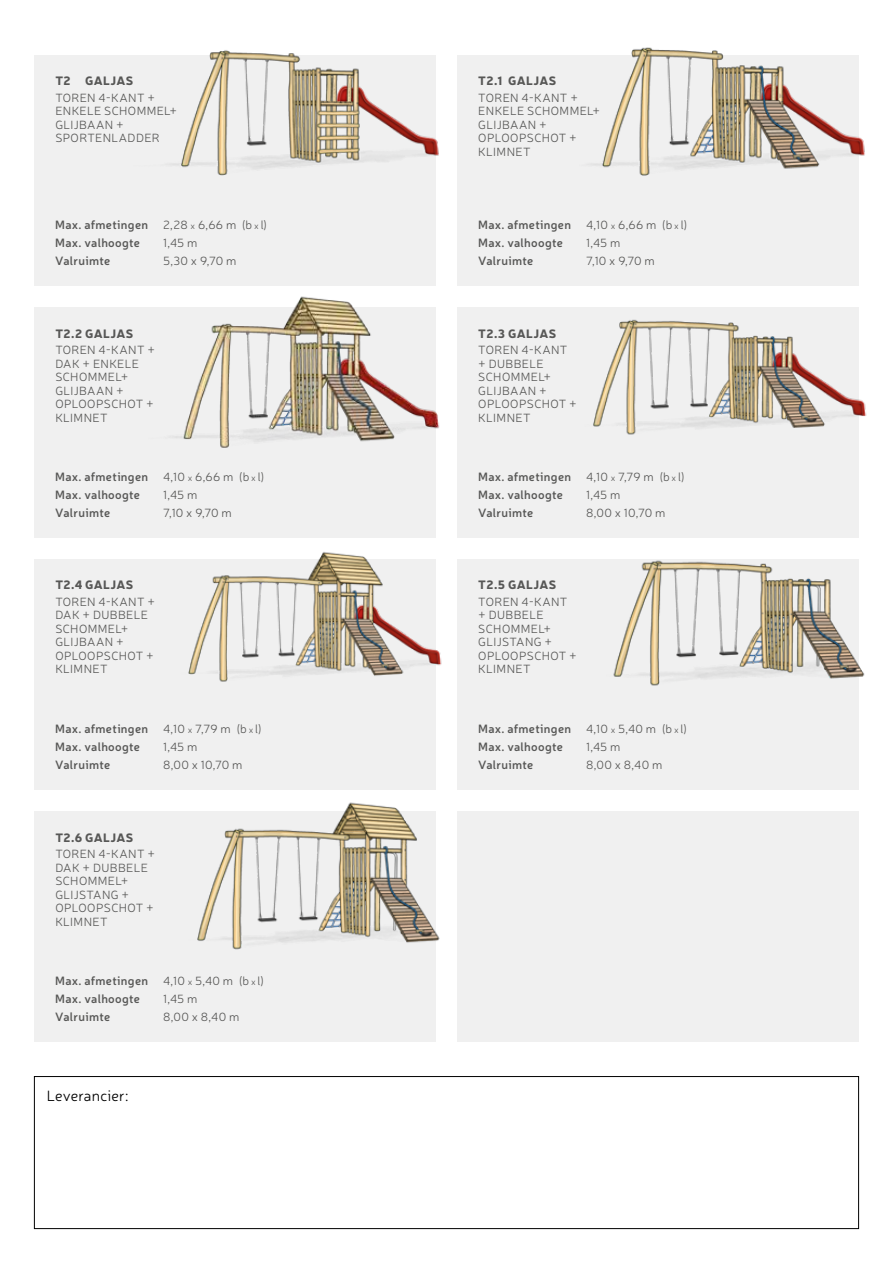
<style>
.page{position:relative;width:893px;height:1263px;background:#fff}
.page>*{position:absolute;margin:0;border:0;box-sizing:border-box;transform-origin:0 0}
.t1{font:300 15px "Neris";letter-spacing:.01em;color:#000}
.t2{font:300 12px/13.5px "Neris";letter-spacing:.03em;color:#575756}
.t3{font:600 12px "Neris";letter-spacing:.025em;color:#575756}
.t4{font:900 12px "Neris";letter-spacing:.035em;color:#575756}
.s1{font-size:9px}
</style>
<div class="page">
<div style="left:34px;top:55px;width:402px;height:231px;background:#f0f0f0"></div>
<div style="left:34px;top:1076px;width:825px;height:153px;border:1px solid #000"></div>
<div style="left:457px;top:55px;width:402px;height:231px;background:#f0f0f0"></div>
<div style="left:34px;top:307px;width:402px;height:231px;background:#f0f0f0"></div>
<div style="left:457px;top:307px;width:402px;height:231px;background:#f0f0f0"></div>
<div style="left:34px;top:559px;width:402px;height:231px;background:#f0f0f0"></div>
<div style="left:457px;top:559px;width:402px;height:231px;background:#f0f0f0"></div>
<div style="left:34px;top:811px;width:402px;height:231px;background:#f0f0f0"></div>
<div style="left:457px;top:811px;width:402px;height:231px;background:#f0f0f0"></div>
<img style="left:591px;top:47px;width:274px;height:129px">
<img style="left:593px;top:319px;width:274px;height:116px">
<img style="left:188px;top:552px;width:254px;height:130px">
<img style="left:197px;top:802px;width:243px;height:148px">
<img style="left:169px;top:50px;width:270px;height:126px">
<img style="left:173px;top:296px;width:267px;height:152px">
<img style="left:613px;top:560px;width:252px;height:126px">
<p class="t4" style="left:55px;top:72px;width:79px">T2 GALJAS</p>
<p class="t2" style="left:55px;top:91px;width:123px">TOREN 4-KANT +<br>ENKELE SCHOMMEL+<br>GLIJBAAN +<br>SPORTENLADDER</p>
<p class="t3" style="left:55px;top:216px;width:94px">Max. afmetingen</p>
<p class="t2" style="left:163px;top:217px;width:106px">2,28 <span class="s1">x</span> 6,66 m (b <span class="s1">x</span> l)</p>
<p class="t3" style="left:55px;top:234px;width:86px">Max. valhoogte</p>
<p class="t2" style="left:163px;top:235px;width:36px">1,45 m</p>
<p class="t3" style="left:55px;top:252px;width:56px">Valruimte</p>
<p class="t2" style="left:163px;top:253px;width:75px">5,30 x 9,70 m</p>
<p class="t4" style="left:55px;top:324px;width:80px">T2.2 GALJAS</p>
<p class="t2" style="left:55px;top:343px;width:101px">TOREN 4-KANT +<br>DAK + ENKELE<br>SCHOMMEL+<br>GLIJBAAN +<br>OPLOOPSCHOT +<br>KLIMNET</p>
<p class="t3" style="left:55px;top:468px;width:94px">Max. afmetingen</p>
<p class="t2" style="left:163px;top:469px;width:103px">4,10 <span class="s1">x</span> 6,66 m (b <span class="s1">x</span> l)</p>
<p class="t3" style="left:55px;top:486px;width:86px">Max. valhoogte</p>
<p class="t2" style="left:163px;top:487px;width:36px">1,45 m</p>
<p class="t3" style="left:55px;top:504px;width:56px">Valruimte</p>
<p class="t2" style="left:163px;top:505px;width:70px">7,10 x 9,70 m</p>
<p class="t4" style="left:55px;top:576px;width:79px">T2.4 GALJAS</p>
<p class="t2" style="left:55px;top:595px;width:101px">TOREN 4-KANT +<br>DAK + DUBBELE<br>SCHOMMEL+<br>GLIJBAAN +<br>OPLOOPSCHOT +<br>KLIMNET</p>
<p class="t3" style="left:55px;top:720px;width:94px">Max. afmetingen</p>
<p class="t2" style="left:163px;top:721px;width:100px">4,10 <span class="s1">x</span> 7,79 m (b <span class="s1">x</span> l)</p>
<p class="t3" style="left:55px;top:738px;width:86px">Max. valhoogte</p>
<p class="t2" style="left:163px;top:739px;width:36px">1,45 m</p>
<p class="t3" style="left:55px;top:756px;width:56px">Valruimte</p>
<p class="t2" style="left:163px;top:757px;width:81px">8,00 x 10,70 m</p>
<p class="t4" style="left:55px;top:828px;width:79px">T2.6 GALJAS</p>
<p class="t2" style="left:55px;top:847px;width:101px">TOREN 4-KANT +<br>DAK + DUBBELE<br>SCHOMMEL+<br>GLIJSTANG +<br>OPLOOPSCHOT +<br>KLIMNET</p>
<p class="t3" style="left:55px;top:972px;width:94px">Max. afmetingen</p>
<p class="t2" style="left:163px;top:973px;width:103px">4,10 <span class="s1">x</span> 5,40 m (b <span class="s1">x</span> l)</p>
<p class="t3" style="left:55px;top:990px;width:86px">Max. valhoogte</p>
<p class="t2" style="left:163px;top:991px;width:36px">1,45 m</p>
<p class="t3" style="left:55px;top:1008px;width:56px">Valruimte</p>
<p class="t2" style="left:163px;top:1009px;width:78px">8,00 x 8,40 m</p>
<p class="t1" style="left:47px;top:1086px;width:83px">Leverancier:</p>
<p class="t4" style="left:478px;top:72px;width:79px">T2.1 GALJAS</p>
<p class="t2" style="left:478px;top:91px;width:123px">TOREN 4-KANT +<br>ENKELE SCHOMMEL+<br>GLIJBAAN +<br>OPLOOPSCHOT +<br>KLIMNET</p>
<p class="t3" style="left:478px;top:216px;width:94px">Max. afmetingen</p>
<p class="t2" style="left:586px;top:217px;width:103px">4,10 <span class="s1">x</span> 6,66 m (b <span class="s1">x</span> l)</p>
<p class="t3" style="left:478px;top:234px;width:86px">Max. valhoogte</p>
<p class="t2" style="left:586px;top:235px;width:36px">1,45 m</p>
<p class="t3" style="left:478px;top:252px;width:56px">Valruimte</p>
<p class="t2" style="left:586px;top:253px;width:70px">7,10 x 9,70 m</p>
<p class="t4" style="left:478px;top:324px;width:79px">T2.3 GALJAS</p>
<p class="t2" style="left:478px;top:343px;width:100px">TOREN 4-KANT + DUBBELE<br>SCHOMMEL+<br>GLIJBAAN +<br>OPLOOPSCHOT +<br>KLIMNET</p>
<p class="t3" style="left:478px;top:468px;width:94px">Max. afmetingen</p>
<p class="t2" style="left:586px;top:469px;width:100px">4,10 <span class="s1">x</span> 7,79 m (b <span class="s1">x</span> l)</p>
<p class="t3" style="left:478px;top:486px;width:86px">Max. valhoogte</p>
<p class="t2" style="left:586px;top:487px;width:36px">1,45 m</p>
<p class="t3" style="left:478px;top:504px;width:56px">Valruimte</p>
<p class="t2" style="left:586px;top:505px;width:81px">8,00 x 10,70 m</p>
<p class="t4" style="left:478px;top:576px;width:79px">T2.5 GALJAS</p>
<p class="t2" style="left:478px;top:595px;width:100px">TOREN 4-KANT + DUBBELE<br>SCHOMMEL+<br>GLIJSTANG +<br>OPLOOPSCHOT +<br>KLIMNET</p>
<p class="t3" style="left:478px;top:720px;width:94px">Max. afmetingen</p>
<p class="t2" style="left:586px;top:721px;width:103px">4,10 <span class="s1">x</span> 5,40 m (b <span class="s1">x</span> l)</p>
<p class="t3" style="left:478px;top:738px;width:86px">Max. valhoogte</p>
<p class="t2" style="left:586px;top:739px;width:36px">1,45 m</p>
<p class="t3" style="left:478px;top:756px;width:56px">Valruimte</p>
<p class="t2" style="left:586px;top:757px;width:78px">8,00 x 8,40 m</p>
</div>
